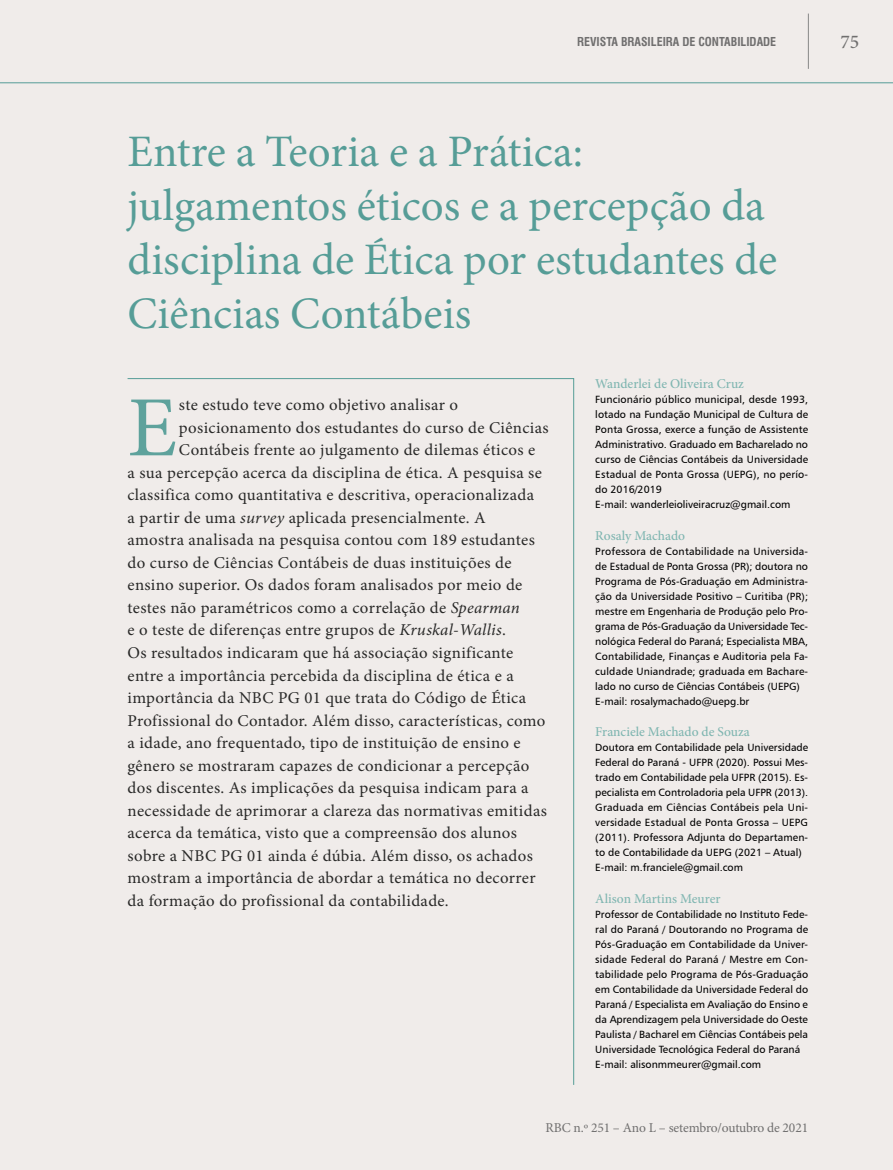
<style>
.page{position:relative;width:893px;height:1170px;background:#fff}
.page>*{position:absolute;margin:0;border:0;box-sizing:border-box;transform-origin:0 0}
.ABRE_resumo{font:85.8px "Minion Pro";color:#5ea29c}
.ABRE_titulo{font:45px/54px "Minion Pro";color:#569d97}
.t1{font:500 19.5px "Minion Pro";color:#706f6f}
.ABRE_resumo-2{font:16.5px "Minion Pro";letter-spacing:.02em;color:#282827}
.ABRE_autor_nome{font:500 13.5px "Minion Pro";color:#80b6b1}
.t2{font:13.5px "Minion Pro";letter-spacing:-.015em;color:#706f6f}
.t3{font:700 condensed 12px "Swiss 721 BT";color:#706f6f}
.ABRE_autor_texto{font:10.5px/15px "Humanist 777 BT Roman B";color:#000;text-align:justify}
.s1{font-style:italic}
</style>
<div class="page">
<div style="left:0;top:0;width:893px;height:1169px;background:#f0ecea"></div>
<svg style="left:127px;top:378px;width:447px;height:707px"></svg>
<hr style="left:808px;top:14px;width:1px;height:55px;background:#878787">
<hr style="left:0;top:82px;width:893px;height:1px;background:#569d97">
<p class="t3" style="left:577px;top:34px;width:201px">REVISTA BRASILEIRA DE CONTABILIDADE</p>
<p class="t1" style="left:840px;top:29px;width:20px">75</p>
<p class="ABRE_titulo" style="left:128px;top:125px;width:651px">Entre a Teoria e a Prática: julgamentos éticos e a percepção da disciplina de Ética por estudantes de<br>Ciências Contábeis</p>
<p class="ABRE_resumo" style="left:128px;top:370px;width:51px">E</p>
<p class="ABRE_resumo-2" style="left:179px;top:394px;width:281px">ste estudo teve como objetivo analisar o</p>
<p class="ABRE_resumo-2" style="left:179px;top:416px;width:371px">posicionamento dos estudantes do curso de Ciências</p>
<p class="ABRE_resumo-2" style="left:179px;top:439px;width:358px">Contábeis frente ao julgamento de dilemas éticos e</p>
<p class="ABRE_resumo-2" style="left:128px;top:461px;width:416px">a sua percepção acerca da disciplina de ética. A pesquisa se</p>
<p class="ABRE_resumo-2" style="left:128px;top:484px;width:408px">classifica como quantitativa e descritiva, operacionalizada</p>
<p class="ABRE_resumo-2" style="left:128px;top:506px;width:360px">a partir de uma <span class="s1">survey</span> aplicada presencialmente. A</p>
<p class="ABRE_resumo-2" style="left:128px;top:529px;width:409px">amostra analisada na pesquisa contou com 189 estudantes</p>
<p class="ABRE_resumo-2" style="left:128px;top:551px;width:386px">do curso de Ciências Contábeis de duas instituições de</p>
<p class="ABRE_resumo-2" style="left:128px;top:574px;width:396px">ensino superior. Os dados foram analisados por meio de</p>
<p class="ABRE_resumo-2" style="left:128px;top:596px;width:394px">testes não paramétricos como a correlação de <span class="s1">Spearman</span></p>
<p class="ABRE_resumo-2" style="left:128px;top:619px;width:380px">e o teste de diferenças entre grupos de <span class="s1">Kruskal-Wallis</span>.</p>
<p class="ABRE_resumo-2" style="left:128px;top:641px;width:387px">Os resultados indicaram que há associação significante</p>
<p class="ABRE_resumo-2" style="left:128px;top:664px;width:388px">entre a importância percebida da disciplina de ética e a</p>
<p class="ABRE_resumo-2" style="left:128px;top:686px;width:400px">importância da NBC PG 01 que trata do Código de Ética</p>
<p class="ABRE_resumo-2" style="left:128px;top:709px;width:419px">Profissional do Contador. Além disso, características, como</p>
<p class="ABRE_resumo-2" style="left:128px;top:731px;width:395px">a idade, ano frequentado, tipo de instituição de ensino e</p>
<p class="ABRE_resumo-2" style="left:128px;top:754px;width:403px">gênero se mostraram capazes de condicionar a percepção</p>
<p class="ABRE_resumo-2" style="left:128px;top:776px;width:403px">dos discentes. As implicações da pesquisa indicam para a</p>
<p class="ABRE_resumo-2" style="left:128px;top:799px;width:421px">necessidade de aprimorar a clareza das normativas emitidas</p>
<p class="ABRE_resumo-2" style="left:128px;top:821px;width:391px">acerca da temática, visto que a compreensão dos alunos</p>
<p class="ABRE_resumo-2" style="left:128px;top:844px;width:407px">sobre a NBC PG 01 ainda é dúbia. Além disso, os achados</p>
<p class="ABRE_resumo-2" style="left:128px;top:866px;width:410px">mostram a importância de abordar a temática no decorrer</p>
<p class="ABRE_resumo-2" style="left:128px;top:889px;width:323px">da formação do profissional da contabilidade.</p>
<p class="ABRE_autor_nome" style="left:595px;top:374px;width:150px">Wanderlei de Oliveira Cruz</p>
<p class="ABRE_autor_texto" style="left:595px;top:391px;width:214px">Funcionário público municipal, desde 1993, lotado na Fundação Municipal de Cultura de Ponta Grossa, exerce a função de Assistente Administrativo. Graduado em Bacharelado no curso de Ciências Contábeis da Universidade Estadual de Ponta Grossa (UEPG), no perío&shy;do 2016/2019</p>
<p class="ABRE_autor_texto" style="left:595px;top:496px;width:197px">E-mail: wanderleioliveiracruz@gmail.com</p>
<p class="ABRE_autor_nome" style="left:595px;top:526px;width:91px">Rosaly Machado</p>
<p class="ABRE_autor_texto" style="left:595px;top:543px;width:214px">Professora de Contabilidade na Universida&shy;de Estadual de Ponta Grossa (PR); doutora no Programa de Pós-Graduação em Administra&shy;ção da Universidade Positivo – Curitiba (PR); mestre em Engenharia de Produção pelo Pro&shy;grama de Pós-Graduação da Universidade Tec&shy;nológica Federal do Paraná; Especialista MBA, Contabilidade, Finanças e Auditoria pela Fa&shy;culdade Uniandrade; graduada em Bachare&shy;lado no curso de Ciências Contábeis (UEPG)</p>
<p class="ABRE_autor_texto" style="left:595px;top:693px;width:156px">E-mail: rosalymachado@uepg.br</p>
<p class="ABRE_autor_nome" style="left:595px;top:722px;width:156px">Franciele Machado de Souza</p>
<p class="ABRE_autor_texto" style="left:595px;top:739px;width:214px">Doutora em Contabilidade pela Universidade Federal do Paraná - UFPR (2020). Possui Mes&shy;trado em Contabilidade pela UFPR (2015). Es&shy;pecialista em Controladoria pela UFPR (2013).<br>Graduada em Ciências Contábeis pela Uni&shy;versidade Estadual de Ponta Grossa – UEPG (2011). Professora Adjunta do Departamen&shy;to de Contabilidade da UEPG (2021 – Atual)</p>
<p class="ABRE_autor_texto" style="left:595px;top:859px;width:149px">E-mail: m.franciele@gmail.com</p>
<p class="ABRE_autor_nome" style="left:595px;top:889px;width:127px">Alison Martins Meurer</p>
<p class="ABRE_autor_texto" style="left:595px;top:906px;width:214px">Professor de Contabilidade no Instituto Fede&shy;ral do Paraná / Doutorando no Programa de Pós-Graduação em Contabilidade da Univer&shy;sidade Federal do Paraná / Mestre em Con&shy;tabilidade pelo Programa de Pós-Graduação em Contabilidade da Universidade Federal do Paraná / Especialista em Avaliação do Ensino e da Aprendizagem pela Universidade do Oeste Paulista / Bacharel em Ciências Contábeis pela Universidade Tecnológica Federal do Paraná</p>
<p class="ABRE_autor_texto" style="left:595px;top:1056px;width:167px">E-mail: alisonmmeurer@gmail.com</p>
<p class="t2" style="left:545px;top:1118px;width:264px">RBC n.º 251 – Ano L – setembro/outubro de 2021</p>
</div>
